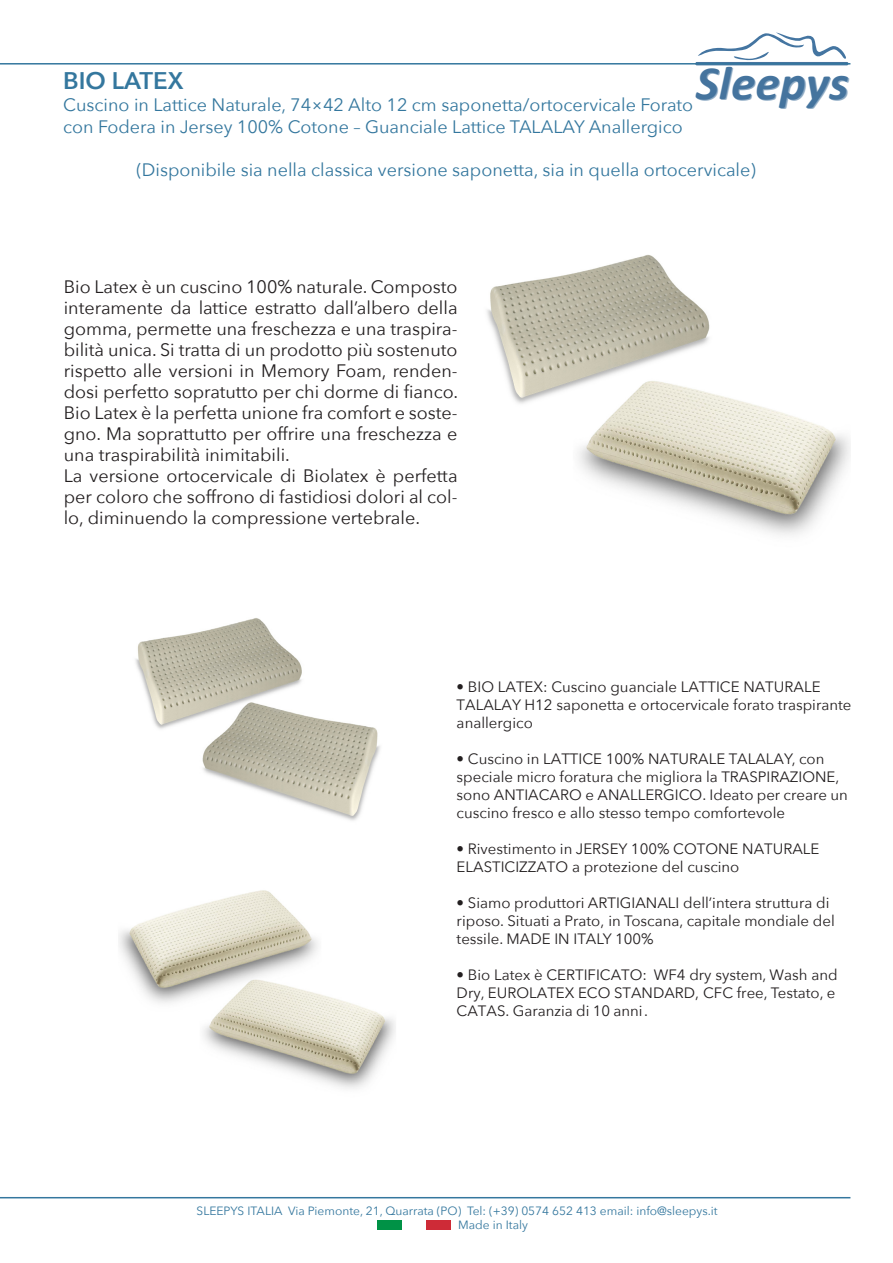
<style>
.page{position:relative;width:893px;height:1263px;background:#fff}
.page>*{position:absolute;margin:0;border:0;box-sizing:border-box;transform-origin:0 0}
.t1{font:italic 700 47.85px "Calibri";color:#45749e;scale:1.04 1}
.t2{font:600 24px "Avenir Next";color:#34779e}
.t3{font:18px/21px "Avenir Next";color:#231f20}
.t4{font:18px/21.6px "Avenir Next";color:#34779e}
.t5{font:15px/18px "Avenir Next";color:#231f20}
.t6{font:12px/14.4px "Avenir Next";color:#34779e}
</style>
<div class="page">
<img style="left:135px;top:618px;width:245px;height:203px">
<div style="left:696px;top:62px;width:152px;height:3px;border:1px solid #45749e"></div>
<svg style="left:698px;top:32px;width:148px;height:28px"></svg>
<hr style="left:0;top:63px;width:850px;height:2px;background:#34779e">
<hr style="left:0;top:1197px;width:850px;height:1px;background:#34779e">
<div style="left:378px;top:1220px;width:24px;height:9px;background:#009246"></div>
<div style="left:426px;top:1220px;width:24px;height:9px;background:#ce2b37"></div>
<img style="left:487px;top:254px;width:363px;height:281px">
<img style="left:119px;top:890px;width:277px;height:199px">
<h1 class="t1" style="left:697px;top:50px;width:149px">Sleepys</h1>
<h2 class="t2" style="left:63px;top:60px;width:122px">BIO LATEX</h2>
<p class="t4" style="left:63px;top:93px;width:632px">Cuscino in Lattice Naturale, 74×42 Alto 12 cm saponetta/ortocervicale Forato con Fodera in Jersey 100% Cotone – Guanciale Lattice TALALAY Anallergico</p>
<p class="t4" style="left:136px;top:158px;width:621px">(Disponibile sia nella classica versione saponetta, sia in quella ortocervicale)</p>
<p class="t3" style="left:64px;top:275px;width:396px">Bio Latex è un cuscino 100% naturale. Composto interamente da lattice estratto dall’albero della gomma, permette una freschezza e una traspira&shy;bilità unica. Si tratta di un prodotto più sostenuto rispetto alle versioni in Memory Foam, renden&shy;dosi perfetto sopratutto per chi dorme di fianco.<br>Bio Latex è la perfetta unione fra comfort e soste&shy;gno. Ma soprattutto per offrire una freschezza e una traspirabilità inimitabili.<br>La versione ortocervicale di Biolatex è perfetta per coloro che soffrono di fastidiosi dolori al col&shy;lo, diminuendo la compressione vertebrale.</p>
<p class="t5" style="left:457px;top:677px;width:396px">• BIO LATEX: Cuscino guanciale LATTICE NATURALE<br>TALALAY H12 saponetta e ortocervicale forato traspirante anallergico</p>
<p class="t5" style="left:457px;top:749px;width:393px">• Cuscino in LATTICE 100% NATURALE TALALAY, con speciale micro foratura che migliora la TRASPIRAZIONE, sono ANTIACARO e ANALLERGICO. Ideato per creare un cuscino fresco e allo stesso tempo comfortevole</p>
<p class="t5" style="left:457px;top:839px;width:364px">• Rivestimento in JERSEY 100% COTONE NATURALE<br>ELASTICIZZATO a protezione del cuscino</p>
<p class="t5" style="left:457px;top:893px;width:380px">• Siamo produttori ARTIGIANALI dell’intera struttura di riposo. Situati a Prato, in Toscana, capitale mondiale del tessile. MADE IN ITALY 100%</p>
<p class="t5" style="left:457px;top:965px;width:382px">• Bio Latex è CERTIFICATO: WF4 dry system, Wash and<br>Dry, EUROLATEX ECO STANDARD, CFC free, Testato, e<br>CATAS. Garanzia di 10 anni.</p>
<p class="t6" style="left:458px;top:1203px;width:261px;text-indent:-262px">SLEEPYS ITALIA Via Piemonte, 21, Quarrata (PO) Tel: (+39) 0574 652 413 email: info@sleepys.it<br>Made in Italy</p>
</div>
